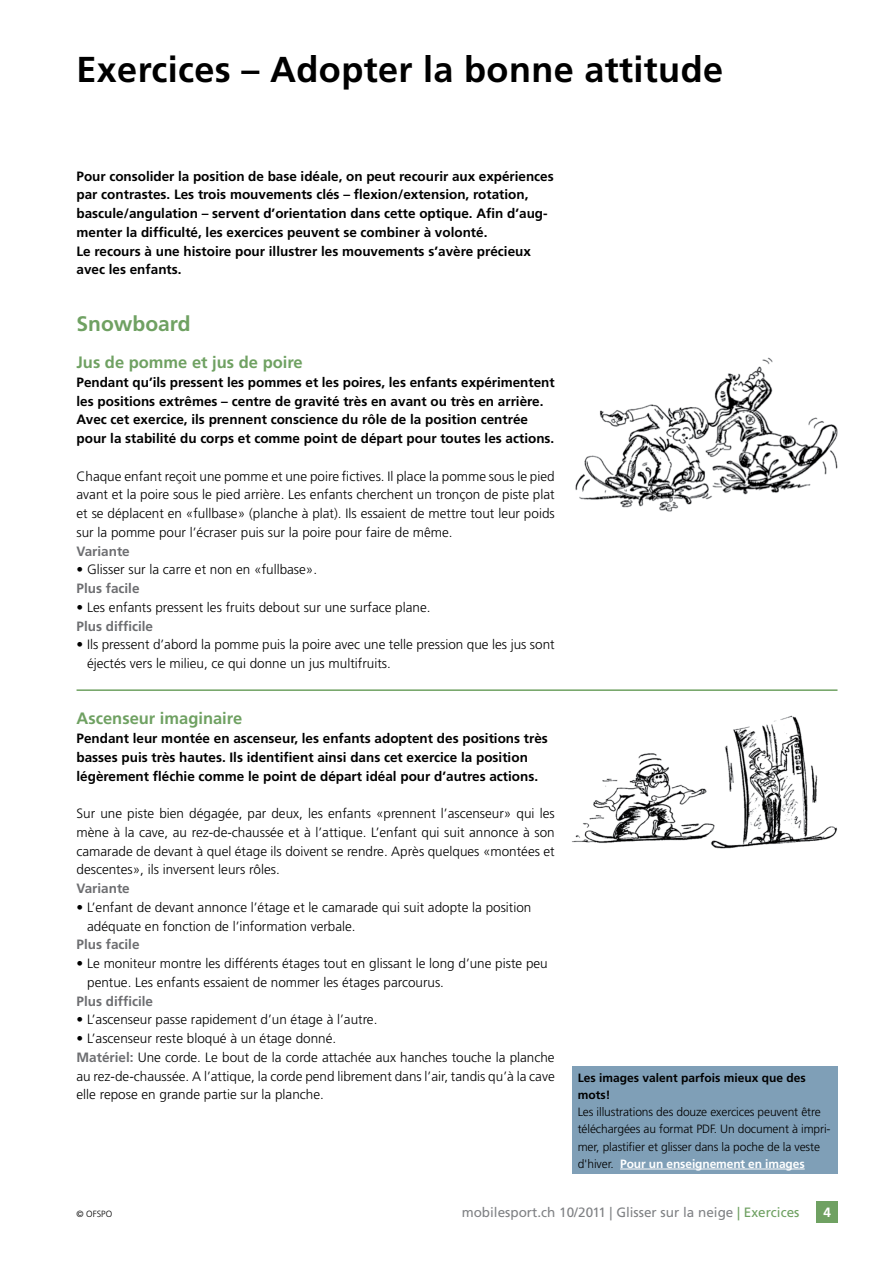
<style>
.page{position:relative;width:893px;height:1263px;background:#fff}
.page>*{position:absolute;margin:0;border:0;box-sizing:border-box;transform-origin:0 0}
._1_Haupttitel{font:700 36px "Frutiger LT";letter-spacing:.01em;color:#000}
._2_Titel_2{font:700 21px "Frutiger LT";color:#6fa162}
._3_Titel_gruen{font:700 16.5px "Frutiger LT";color:#6fa162}
.Lead{font:700 13.5px/18.8px "Frutiger LT";color:#000}
.Gundtext_f{font:300 13.5px/18.8px "Frutiger LT";color:#000;text-align:justify}
.Grundtext_f_Aufzählu{font:300 13.5px/18.8px "Frutiger LT";color:#000}
._5_Grundtext_Linie{font:300 13.5px/18.8px "Frutiger LT";color:#000}
.t1{font:13.5px "Frutiger LT";color:#808285}
.Grundtext_f_Aufzählu-2{font:700 13.5px "Frutiger LT";color:#6d6e71}
.Gundtext_f-2{font:700 13.5px "Frutiger LT";color:#6d6e71}
.t2{font:700 13.5px "Frutiger LT";color:#fff}
.Tabelle_d{font:300 12px/17.2px "Frutiger LT";letter-spacing:-.01em;color:#000}
.Tabelle_d-2{font:700 12px/17.2px "Frutiger LT";color:#000}
.Legende{font:300 9px "Frutiger LT";color:#000}
.s1{font-weight:700;color:#6d6e71}
.s2{font-weight:700;color:#fff}
.s3{color:#6fa162}
</style>
<div class="page">
<div style="left:816px;top:1201px;width:22px;height:21px;background:#6fa162"></div>
<hr style="left:77px;top:689px;width:760px;height:2px;background:#6fa162">
<img style="left:575px;top:357px;width:263px;height:155px">
<img style="left:572px;top:715px;width:265px;height:134px">
<div style="left:572px;top:1066px;width:266px;height:108px;background:#7f9fb7"></div>
<hr style="left:620px;top:1168px;width:185px;height:1px;background:#fff">
<p class="_1_Haupttitel" style="left:77px;top:49px;width:648px">Exercices – Adopter la bonne attitude</p>
<p class="Lead" style="left:77px;top:167px;width:479px">Pour consolider la position de base idéale, on peut recourir aux expériences par contrastes. Les trois mouvements clés – flexion/extension, rotation, bascule/angulation – servent d’orientation dans cette optique. Afin d’aug&shy;menter la difficulté, les exercices peuvent se combiner à volonté.<br>Le recours à une histoire pour illustrer les mouvements s’avère précieux avec les enfants.</p>
<p class="_2_Titel_2" style="left:77px;top:311px;width:115px">Snowboard</p>
<p class="_3_Titel_gruen" style="left:77px;top:353px;width:228px">Jus de pomme et jus de poire</p>
<p class="Lead" style="left:77px;top:373px;width:480px">Pendant qu’ils pressent les pommes et les poires, les enfants expérimentent les positions extrêmes – centre de gravité très en avant ou très en arrière.<br>Avec cet exercice, ils prennent conscience du rôle de la position centrée pour la stabilité du corps et comme point de départ pour toutes les actions.</p>
<p class="Gundtext_f" style="left:77px;top:467px;width:480px">Chaque enfant reçoit une pomme et une poire fictives. Il place la pomme sous le pied avant et la poire sous le pied arrière. Les enfants cherchent un tronçon de piste plat et se déplacent en «fullbase» (planche à plat). Ils essaient de mettre tout leur poids sur la pomme pour l’écraser puis sur la poire pour faire de même.</p>
<p class="Gundtext_f-2" style="left:77px;top:543px;width:55px">Variante</p>
<p class="Grundtext_f_Aufzählu" style="left:77px;top:560px;width:242px">• Glisser sur la carre et non en «fullbase».</p>
<p class="Grundtext_f_Aufzählu-2" style="left:77px;top:580px;width:65px">Plus facile</p>
<p class="Grundtext_f_Aufzählu" style="left:77px;top:598px;width:355px">• Les enfants pressent les fruits debout sur une surface plane.</p>
<p class="Grundtext_f_Aufzählu-2" style="left:77px;top:618px;width:78px">Plus difficile</p>
<p class="_5_Grundtext_Linie" style="left:87px;top:635px;width:469px;text-indent:-11px">• Ils pressent d’abord la pomme puis la poire avec une telle pression que les jus sont éjectés vers le milieu, ce qui donne un jus multifruits.</p>
<p class="_3_Titel_gruen" style="left:77px;top:709px;width:167px">Ascenseur imaginaire</p>
<p class="Lead" style="left:77px;top:729px;width:473px">Pendant leur montée en ascenseur, les enfants adoptent des positions très basses puis très hautes. Ils identifient ainsi dans cet exercice la position légèrement fléchie comme le point de départ idéal pour d’autres actions.</p>
<p class="Gundtext_f" style="left:77px;top:804px;width:480px">Sur une piste bien dégagée, par deux, les enfants «prennent l’ascenseur» qui les mène à la cave, au rez-de-chaussée et à l’attique. L’enfant qui suit annonce à son camarade de devant à quel étage ils doivent se rendre. Après quelques «montées et descentes», ils inversent leurs rôles.</p>
<p class="Gundtext_f-2" style="left:77px;top:880px;width:55px">Variante</p>
<p class="Grundtext_f_Aufzählu" style="left:87px;top:898px;width:446px;text-indent:-11px">• L’enfant de devant annonce l’étage et le camarade qui suit adopte la position adéquate en fonction de l’information verbale.</p>
<p class="Grundtext_f_Aufzählu-2" style="left:77px;top:937px;width:65px">Plus facile</p>
<p class="Grundtext_f_Aufzählu" style="left:87px;top:954px;width:462px;text-indent:-11px">• Le moniteur montre les différents étages tout en glissant le long d’une piste peu pentue. Les enfants essaient de nommer les étages parcourus.</p>
<p class="Grundtext_f_Aufzählu-2" style="left:77px;top:993px;width:78px">Plus difficile</p>
<p class="Grundtext_f_Aufzählu" style="left:77px;top:1010px;width:302px">• L’ascenseur passe rapidement d’un étage à l’autre.</p>
<p class="Grundtext_f_Aufzählu" style="left:77px;top:1029px;width:261px">• L’ascenseur reste bloqué à un étage donné.</p>
<p class="Gundtext_f" style="left:77px;top:1048px;width:480px"><span class="s1">Matériel:</span> Une corde. Le bout de la corde attachée aux hanches touche la planche au rez-de-chaussée. A l’attique, la corde pend librement dans l’air, tandis qu’à la cave elle repose en grande partie sur la planche.</p>
<p class="Tabelle_d-2" style="left:578px;top:1069px;width:230px">Les images valent parfois mieux que des mots!</p>
<p class="Tabelle_d" style="left:578px;top:1103px;width:254px">Les illustrations des douze exercices peuvent être téléchargées au format PDF. Un document à impri&shy;mer, plastifier et glisser dans la poche de la veste d'hiver.→ <span class="s2">Pour un enseignement en images</span></p>
<p class="Legende" style="left:77px;top:1209px;width:37px">© OFSPO</p>
<p class="t1" style="left:462px;top:1204px;width:339px">mobilesport.ch 10/2011 | Glisser sur la neige <span class="s3">| Exercices</span></p>
<p class="t2" style="left:823px;top:1204px;width:9px">4</p>
</div>
